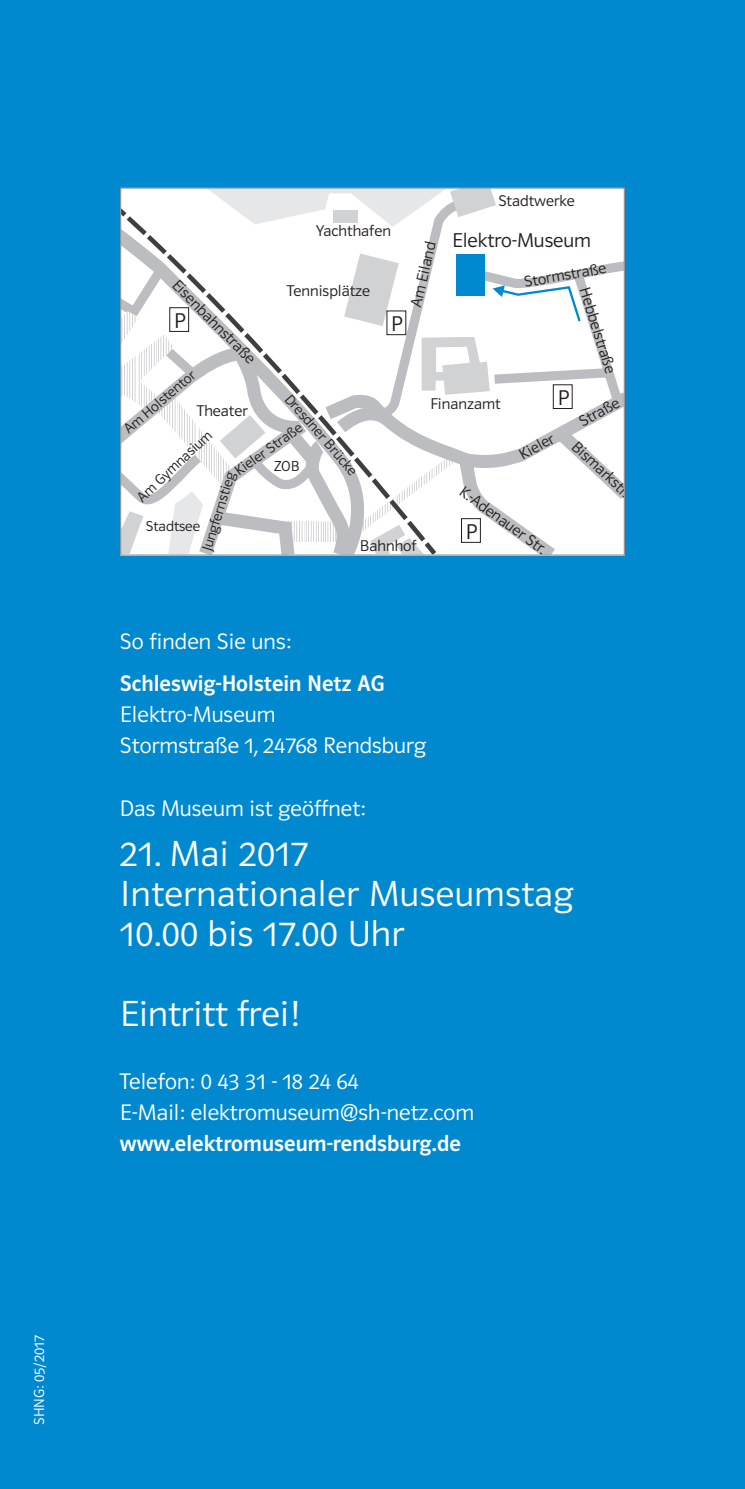
<style>
.page{position:relative;width:745px;height:1489px;background:#fff}
.page>*{position:absolute;margin:0;border:0;box-sizing:border-box;transform-origin:0 0}
.t1{font:37.5px/40px "Polo 11 K Leicht";letter-spacing:.015em;color:#fff}
.t2{font:23.25px/31.2px "Polo 11 K Leicht";letter-spacing:.005em;color:#fff}
.t3{font:23.25px "Polo 11 K Krftg";letter-spacing:.005em;color:#fff}
.t4{font:22px "Polo 11 K Leicht";color:#231f20}
.t5{font:20.75px "Polo 11 K Leicht";color:#231f20}
.t6{font:16.25px "Polo 11 K Leicht";color:#231f20}
.t7{font:16px "Polo 11 K Leicht";color:#231f20}
.t8{font:15px "Polo 11 K Leicht";color:#231f20}
.t9{font:15px "Polo 11 K Leicht";letter-spacing:.005em;color:#fff}
</style>
<div class="page">
<div style="left:0;top:0;width:744px;height:1488px;background:#0089cf"></div>
<svg style="left:122px;top:189px;width:500px;height:364px;background:#eceeef"></svg>
<p class="t9" style="left:31px;top:1424px;width:92px;rotate:-90deg">SHNG: 05/2017</p>
<p class="t7" style="left:498px;top:192px;width:78px">Stadtwerke</p>
<p class="t5" style="left:451px;top:229px;width:140px">Elektro-Museum</p>
<p class="t7" style="left:316px;top:222px;width:76px">Yachthafen</p>
<p class="t6" style="left:407px;top:305px;width:68px;rotate:-77deg">Am Eiland</p>
<p class="t7" style="left:522px;top:273px;width:85px;rotate:-10deg">Stormstraße</p>
<p class="t6" style="left:592px;top:285px;width:91px;rotate:73deg">Hebbelstraße</p>
<p class="t6" style="left:180px;top:276px;width:113px;rotate:45deg">Eisenbahnstraße</p>
<p class="t7" style="left:286px;top:282px;width:85px">Tennisplätze</p>
<p class="t4" style="left:174px;top:309px;width:13px">P</p>
<p class="t4" style="left:391px;top:312px;width:13px">P</p>
<p class="t8" style="left:120px;top:424px;width:91px;rotate:-40deg">Am Holstentor</p>
<p class="t8" style="left:293px;top:391px;width:103px;rotate:49deg">Dresdner Brücke</p>
<p class="t4" style="left:557px;top:386px;width:13px">P</p>
<p class="t7" style="left:430px;top:395px;width:71px">Finanzamt</p>
<p class="t6" style="left:575px;top:415px;width:46px;rotate:-29deg">Straße</p>
<p class="t6" style="left:579px;top:437px;width:75px;rotate:43deg">Bismarkstr.</p>
<p class="t7" style="left:197px;top:402px;width:52px">Theater</p>
<p class="t8" style="left:134px;top:493px;width:98px;rotate:-43deg">Am Gymnasium</p>
<p class="t8" style="left:146px;top:518px;width:56px">Stadtsee</p>
<p class="t8" style="left:231px;top:465px;width:81px;rotate:-35deg">Kieler Straße</p>
<p class="t8" style="left:199px;top:548px;width:84px;rotate:-73deg">Jungfernstieg</p>
<p class="t6" style="left:516px;top:448px;width:39px;rotate:-29deg">Kieler</p>
<p class="t8" style="left:274px;top:458px;width:27px">ZOB</p>
<p class="t6" style="left:466px;top:482px;width:105px;rotate:36deg">K.-Adenauer Str.</p>
<p class="t4" style="left:465px;top:520px;width:13px">P</p>
<p class="t7" style="left:359px;top:537px;width:58px">Bahnhof</p>
<p class="t2" style="left:120px;top:625px;width:173px">So finden Sie uns:</p>
<p class="t3" style="left:120px;top:670px;width:266px">Schleswig-Holstein Netz AG</p>
<p class="t2" style="left:120px;top:698px;width:307px">Elektro-Museum<br>Stormstraße 1, 24768 Rendsburg</p>
<p class="t2" style="left:120px;top:792px;width:247px">Das Museum ist geöffnet:</p>
<h1 class="t1" style="left:120px;top:834px;width:454px">21. Mai 2017<br>Internationaler Museumstag<br>10.00 bis 17.00 Uhr</h1>
<h1 class="t1" style="left:120px;top:994px;width:181px">Eintritt frei!</h1>
<p class="t2" style="left:120px;top:1065px;width:355px">Telefon: 0 43 31 - 18 24 64<br>E-Mail: elektromuseum@sh-netz.com</p>
<p class="t3" style="left:120px;top:1131px;width:342px">www.elektromuseum-rendsburg.de</p>
</div>
